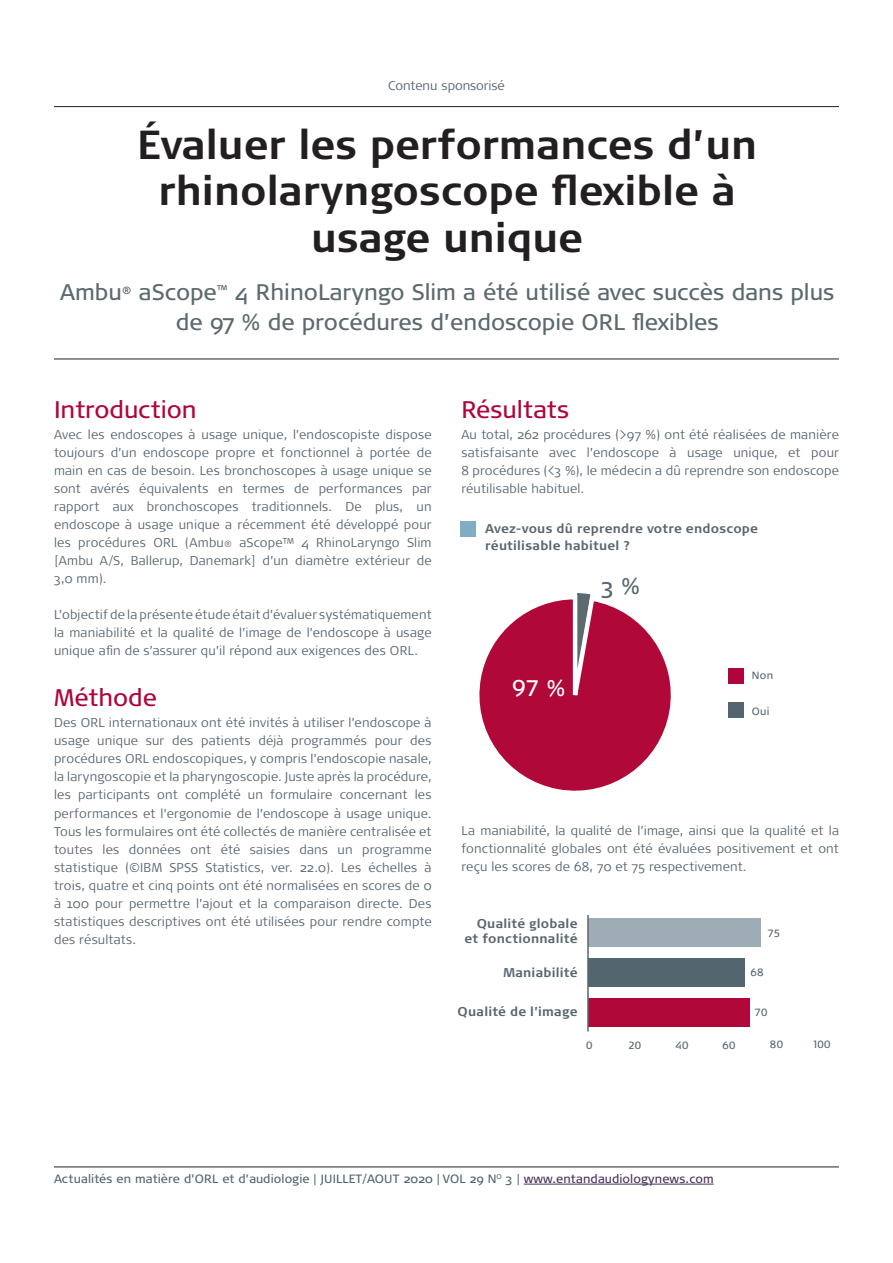
<style>
.page{position:relative;width:893px;height:1263px;background:#fff}
.page>*{position:absolute;margin:0;border:0;box-sizing:border-box;transform-origin:0 0}
.t1{font:700 40.5px/46.5px "Signa OT";color:#231f20;text-align:center}
.Subheadline{font:24px "Signa OT";color:#b0043d}
.Subheadline-2{font:22.5px/30px "Signa OT";color:#5c696e;text-align:center}
.Body_txt{font:22.5px "Signa OT";color:#fff}
.Body_txt-2{font:22.5px "Signa OT";color:#5a6670}
.Body_txt-3{font:300 12.75px/18px "Signa OT";letter-spacing:.015em;color:#5a6670;text-align:justify}
.Body_txt-4{font:700 12.75px/16.5px "Signa OT";letter-spacing:.015em;color:#5a6670}
.t2{font:300 12.75px "Signa OT";color:#53656e}
.t3{font:12px "Signa OT";letter-spacing:.01em;color:#53656e}
.Body_txt-5{font:10.5px "Signa OT";letter-spacing:.025em;color:#5a6670}
.s1{font-size:9px}
.s2{color:#4b325c}
</style>
<div class="page">
<svg style="left:479px;top:593px;width:192px;height:198px"></svg>
<div style="left:728px;top:668px;width:15px;height:16px;background:#b0043d"></div>
<div style="left:728px;top:702px;width:15px;height:15px;background:#53656e"></div>
<div style="left:460px;top:521px;width:16px;height:15px;background:#7fadc4"></div>
<hr style="left:54px;top:359px;width:785px;height:1px;background:#231f20">
<hr style="left:54px;top:106px;width:785px;height:1px;background:#231f20">
<hr style="left:524px;top:1184px;width:190px;height:1px;background:#4b325c">
<hr style="left:54px;top:1166px;width:785px;height:1px;background:#231f20">
<div style="left:588px;top:918px;width:173px;height:29px;background:#9dacb5"></div>
<div style="left:588px;top:958px;width:157px;height:28px;background:#53656e"></div>
<div style="left:588px;top:998px;width:161px;height:28px;background:#b00838"></div>
<hr style="left:587px;top:915px;width:2px;height:116px;background:#5a6670">
<p class="t2" style="left:388px;top:78px;width:118px">Contenu sponsorisé</p>
<p class="t1" style="left:137px;top:121px;width:622px">Évaluer les performances d’un rhinolaryngoscope flexible à usage unique</p>
<p class="Subheadline-2" style="left:60px;top:277px;width:776px">Ambu<sup>®</sup> aScope<sup>™</sup> 4 RhinoLaryngo Slim a été utilisé avec succès dans plus de 97 % de procédures d’endoscopie ORL flexibles</p>
<p class="Subheadline" style="left:54px;top:396px;width:144px">Introduction</p>
<p class="Body_txt-3" style="left:54px;top:426px;width:379px">Avec les endoscopes à usage unique, l’endoscopiste dispose toujours d’un endoscope propre et fonctionnel à portée de main en cas de besoin. Les bronchoscopes à usage unique se sont avérés équivalents en termes de performances par rapport aux bronchoscopes traditionnels. De plus, un endoscope à usage unique a récemment été développé pour les procédures ORL (Ambu<span class="s1">®</span> aScope™ 4 RhinoLaryngo Slim [Ambu A/S, Ballerup, Danemark] d’un diamètre extérieur de 3,0 mm).</p>
<p class="Body_txt-3" style="left:54px;top:606px;width:379px">L’objectif de la présente étude était d’évaluer systématiquement la maniabilité et la qualité de l’image de l’endoscope à usage unique afin de s’assurer qu’il répond aux exigences des ORL.</p>
<p class="Subheadline" style="left:54px;top:684px;width:105px">Méthode</p>
<p class="Body_txt-3" style="left:54px;top:714px;width:379px">Des ORL internationaux ont été invités à utiliser l’endoscope à usage unique sur des patients déjà programmés pour des procédures ORL endoscopiques, y compris l’endoscopie nasale, la laryngoscopie et la pharyngoscopie. Juste après la procédure, les participants ont complété un formulaire concernant les performances et l’ergonomie de l’endoscope à usage unique.<br>Tous les formulaires ont été collectés de manière centralisée et toutes les données ont été saisies dans un programme statistique (©IBM SPSS Statistics, ver. 22.0). Les échelles à trois, quatre et cinq points ont été normalisées en scores de 0 à 100 pour permettre l’ajout et la comparaison directe. Des statistiques descriptives ont été utilisées pour rendre compte des résultats.</p>
<p class="Subheadline" style="left:461px;top:396px;width:109px">Résultats</p>
<p class="Body_txt-3" style="left:461px;top:426px;width:379px">Au total, 262 procédures (&gt;97 %) ont été réalisées de manière satisfaisante avec l’endoscope à usage unique, et pour 8 procédures (&lt;3 %), le médecin a dû reprendre son endoscope réutilisable habituel.</p>
<p class="Body_txt-4" style="left:485px;top:520px;width:274px">Avez-vous dû reprendre votre endoscope réutilisable habituel ?</p>
<p class="Body_txt" style="left:512px;top:675px;width:55px">97 %</p>
<p class="Body_txt-2" style="left:601px;top:573px;width:40px">3 %</p>
<p class="Body_txt-5" style="left:752px;top:670px;width:23px">Non</p>
<p class="Body_txt-5" style="left:752px;top:705px;width:19px">Oui</p>
<p class="Body_txt-3" style="left:461px;top:822px;width:379px">La maniabilité, la qualité de l’image, ainsi que la qualité et la fonctionnalité globales ont été évaluées positivement et ont reçu les scores de 68, 70 et 75 respectivement.</p>
<p class="Body_txt-4" style="left:477px;top:915px;width:102px">Qualité globale</p>
<p class="Body_txt-4" style="left:464px;top:930px;width:114px">et fonctionnalité</p>
<p class="Body_txt-4" style="left:503px;top:964px;width:76px">Maniabilité</p>
<p class="Body_txt-4" style="left:458px;top:1003px;width:121px">Qualité de l’image</p>
<p class="Body_txt-5" style="left:767px;top:927px;width:14px">75</p>
<p class="Body_txt-5" style="left:750px;top:967px;width:15px">68</p>
<p class="Body_txt-5" style="left:755px;top:1006px;width:15px">70</p>
<p class="Body_txt-5" style="left:586px;top:1039px;width:8px">0</p>
<p class="Body_txt-5" style="left:628px;top:1039px;width:14px">20</p>
<p class="Body_txt-5" style="left:675px;top:1039px;width:15px">40</p>
<p class="Body_txt-5" style="left:722px;top:1039px;width:15px">60</p>
<p class="Body_txt-5" style="left:770px;top:1039px;width:15px">80</p>
<p class="Body_txt-5" style="left:813px;top:1039px;width:19px">100</p>
<p class="t3" style="left:54px;top:1172px;width:661px">Actualités en matière d’ORL et d’audiologie | JUILLET/AOUT 2020 | VOL 29 N<sup>O</sup> 3 | <span class="s2">www.entandaudiologynews.com</span></p>
</div>
